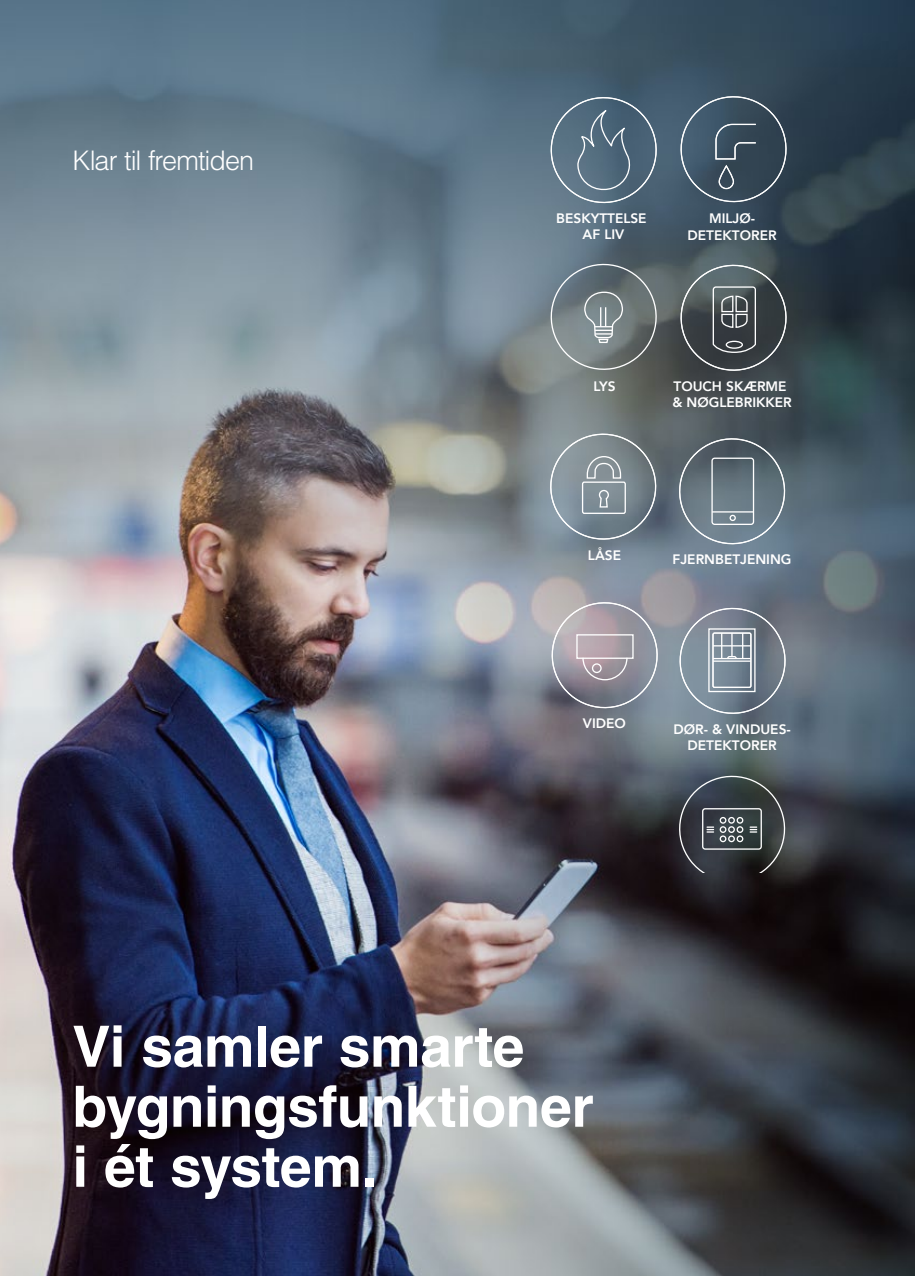
<style>
.page{position:relative;width:915px;height:1276px;background:#fff}
.page>*{position:absolute;margin:0;border:0;box-sizing:border-box;transform-origin:0 0}
.t1{font:700 57px/60px "Helvetica LT Std";letter-spacing:-.01em;color:#fff}
.t2{font:300 27px "Helvetica LT Std";letter-spacing:-.035em;color:#fff}
.t3{font:800 13.65px/16.4px "Avenir";color:#fff;text-align:center}
</style>
<div class="page">
<img style="left:0;top:0;width:914px;height:1276px">
<svg style="left:674px;top:88px;width:120px;height:122px;background:#435666"></svg>
<svg style="left:674px;top:257px;width:120px;height:122px;background:#4f575a"></svg>
<div style="left:725px;top:341px;width:17px;height:8px;border:1px solid #fff;border-radius:50%"></div>
<svg style="left:545px;top:89px;width:119px;height:122px;background:#5a7182"></svg>
<svg style="left:545px;top:256px;width:119px;height:122px;background:#727d80"></svg>
<svg style="left:545px;top:426px;width:119px;height:121px;background:#7f8c93"></svg>
<svg style="left:672px;top:430px;width:120px;height:122px;background:#697782"></svg>
<hr style="left:711px;top:511px;width:42px;height:1px;background:#fff">
<svg style="left:545px;top:594px;width:120px;height:122px;background:#98969f"></svg>
<div style="left:576px;top:634px;width:57px;height:25px;border:1px solid #fff"></div>
<div style="left:591px;top:663px;width:10px;height:10px;border:1px solid #fff;border-radius:50%"></div>
<svg style="left:672px;top:768px;width:120px;height:105px;background:#43484d"></svg>
<svg style="left:673px;top:600px;width:120px;height:122px;background:#818d98"></svg>
<h2 class="t2" style="left:72px;top:144px;width:183px">Klar til fremtiden</h2>
<p class="t3" style="left:556px;top:210px;width:92px">BESKYTTELSE<br>AF LIV</p>
<p class="t3" style="left:687px;top:210px;width:90px">MILJØ-<br>DETEKTORER</p>
<p class="t3" style="left:593px;top:378px;width:24px">LYS</p>
<p class="t3" style="left:672px;top:378px;width:121px;text-align:left">TOUCH SKÆRME &amp; NØGLEBRIKKER</p>
<p class="t3" style="left:587px;top:547px;width:35px">LÅSE</p>
<p class="t3" style="left:672px;top:551px;width:120px">FJERNBETJENING</p>
<p class="t3" style="left:582px;top:715px;width:44px">VIDEO</p>
<p class="t3" style="left:673px;top:721px;width:119px">DØR- &amp; VINDUES-<br>DETEKTORER</p>
<h1 class="t1" style="left:72px;top:1015px;width:522px">Vi samler smarte bygningsfunktioner i ét system.</h1>
</div>
